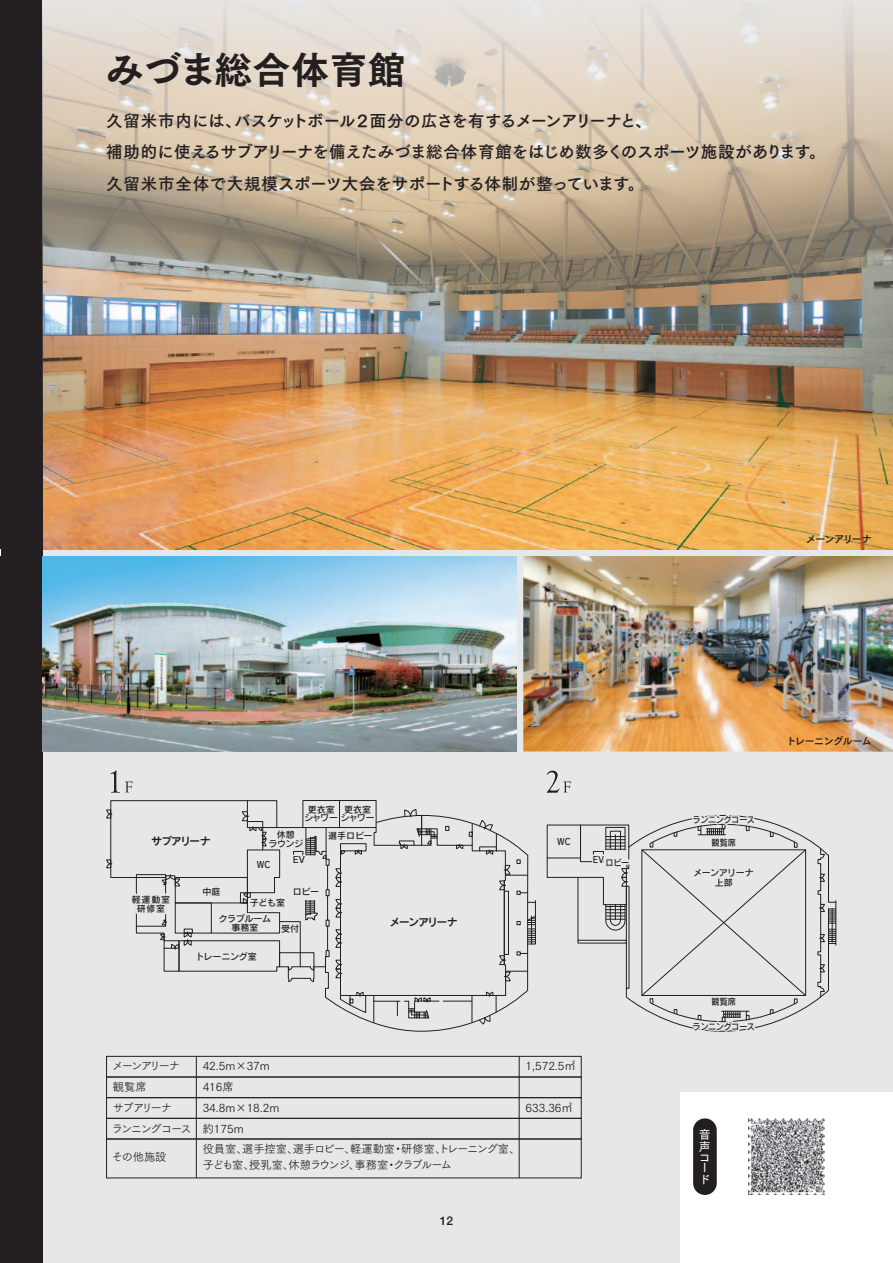
<style>
.page{position:relative;width:893px;height:1263px;background:#fff}
.page>*{position:absolute;margin:0;border:0;box-sizing:border-box;transform-origin:0 0}
.t1{font:37.5px "Tsuku Go Pro E";letter-spacing:.025em;color:#231f20}
.t2{font:16.5px/31.5px "Tsuku Go Pro B";letter-spacing:-.01em;color:#231f20}
.t3{font:12px/10.9px "Tsuku Go Pro D";color:#fff}
.t4{font:500 12px "Helvetica Neue";color:#231f20}
.t5{font:11.25px/20.5px "Tsuku Go Pro R";color:#231f20}
.t6{font:11.25px "Tsuku Go Pro R";letter-spacing:-.1em;color:#231f20}
.t7{font:11.25px "Tsuku Go Pro R";letter-spacing:-.13em;color:#231f20}
.t8{font:11.25px "Tsuku Go Pro R";letter-spacing:-.155em;color:#231f20}
.t9{font:10.5px "Tsuku Go Pro B";letter-spacing:-.11em;color:#231f20}
.t10{font:10.5px "Rodin Pro B";letter-spacing:-.08em;color:#231f20}
.t11{font:9px/8.9px "Rodin Pro DB";letter-spacing:-.02em;color:#231f20;text-align:center}
.t12{font:9px "Rodin Pro DB";letter-spacing:-.04em;color:#231f20;scale:.9 1}
.t13{font:9px "Rodin Pro DB";letter-spacing:-.02em;color:#231f20;scale:.9 1}
.t14{font:9px/10.5px "Rodin Pro DB";letter-spacing:-.05em;color:#231f20;text-align:center}
</style>
<div class="page">
<div style="left:43px;top:0;width:850px;height:1263px;background:#e6e7e9"></div>
<img style="left:523px;top:556px;width:370px;height:196px">
<div style="left:0;top:0;width:43px;height:1263px;background:#231f20"></div>
<img style="left:42px;top:556px;width:475px;height:196px">
<img style="left:43px;top:4px;width:850px;height:546px">
<div style="left:106px;top:1056px;width:475px;height:21px;border:1px solid #231f20"></div>
<div style="left:106px;top:1077px;width:475px;height:21px;border:1px solid #231f20"></div>
<div style="left:106px;top:1097px;width:475px;height:21px;border:1px solid #231f20"></div>
<div style="left:106px;top:1118px;width:475px;height:21px;border:1px solid #231f20"></div>
<div style="left:106px;top:1139px;width:475px;height:39px;border:1px solid #231f20"></div>
<hr style="left:196px;top:1056px;width:1px;height:122px;background:#231f20">
<hr style="left:519px;top:1056px;width:1px;height:122px;background:#231f20">
<svg style="left:546px;top:814px;width:291px;height:218px"></svg>
<svg style="left:106px;top:770px;width:430px;height:299px"></svg>
<svg style="left:547px;top:771px;width:24px;height:22px"></svg>
<div style="left:680px;top:1093px;width:213px;height:170px;background:#fff"></div>
<img style="left:748px;top:1118px;width:77px;height:77px">
<div style="left:693px;top:1118px;width:24px;height:77px;background:#231f20;border-radius:12px"></div>
<h1 class="t1" style="left:106px;top:36px;width:301px">みづま総合体育館</h1>
<p class="t2" style="left:106px;top:103px;width:721px">久留米市内には、バスケットボール２面分の広さを有するメーンアリーナと、<br>補助的に使えるサブアリーナを備えたみづま総合体育館をはじめ数多くのスポーツ施設があります。久留米市全体で大規模スポーツ大会をサポートする体制が整っています。</p>
<p class="t9" style="left:806px;top:530px;width:68px">メーンアリーナ</p>
<p class="t11" style="left:304px;top:805px;width:72px;line-height:8.2px;text-align:left;text-indent:40px">更衣室シャワーシャワー</p>
<p class="t11" style="left:328px;top:831px;width:46px">選手ロビー</p>
<p class="t11" style="left:308px;top:805px;width:28px">更衣室</p>
<p class="t11" style="left:268px;top:830px;width:36px">休憩<br>ラウンジ</p>
<p class="t13" style="left:257px;top:859px;width:16px">WC</p>
<p class="t11" style="left:250px;top:898px;width:37px">子ども室</p>
<p class="t10" style="left:152px;top:833px;width:60px">サブアリーナ</p>
<p class="t11" style="left:293px;top:855px;width:14px">EV</p>
<p class="t11" style="left:293px;top:886px;width:28px">ロビー</p>
<p class="t11" style="left:281px;top:924px;width:19px">受付</p>
<p class="t11" style="left:202px;top:886px;width:19px">中庭</p>
<p class="t11" style="left:132px;top:895px;width:40px">軽運動室研修室</p>
<p class="t11" style="left:218px;top:913px;width:54px">クラブルーム事務室</p>
<p class="t11" style="left:195px;top:952px;width:63px">トレーニング室</p>
<p class="t10" style="left:389px;top:915px;width:70px">メーンアリーナ</p>
<p class="t13" style="left:557px;top:835px;width:16px">WC</p>
<p class="t13" style="left:593px;top:853px;width:14px">EV</p>
<p class="t13" style="left:606px;top:857px;width:28px">ロビー</p>
<p class="t8" style="left:112px;top:1057px;width:69px">メーンアリーナ</p>
<p class="t5" style="left:203px;top:1055px;width:69px">42.5m×37m</p>
<p class="t5" style="left:113px;top:1075px;width:35px">観覧席</p>
<p class="t5" style="left:203px;top:1075px;width:33px">416席</p>
<p class="t5" style="left:113px;top:1096px;width:61px">サブアリーナ</p>
<p class="t5" style="left:203px;top:1096px;width:78px">34.8m×18.2m</p>
<p class="t7" style="left:112px;top:1119px;width:81px">ランニングコース</p>
<p class="t5" style="left:112px;top:1145px;width:56px">その他施設</p>
<p class="t5" style="left:203px;top:1117px;width:319px">約175m<br>役員室、選手控室、選手ロビー、軽運動室・研修室、トレーニング室、</p>
<p class="t6" style="left:203px;top:1155px;width:251px">子ども室、授乳室、休憩ラウンジ、事務室・クラブルーム</p>
<p class="t5" style="left:526px;top:1055px;width:52px">1,572.5㎡</p>
<p class="t5" style="left:526px;top:1096px;width:49px">633.36㎡</p>
<p class="t4" style="left:440px;top:1211px;width:15px">12</p>
<p class="t12" style="left:692px;top:814px;width:71px">ランニングコース</p>
<p class="t13" style="left:712px;top:837px;width:29px">観覧席</p>
<p class="t14" style="left:693px;top:867px;width:62px">メーンアリーナ上部</p>
<p class="t9" style="left:786px;top:732px;width:88px">トレーニングルーム</p>
<p class="t13" style="left:712px;top:996px;width:29px">観覧席</p>
<p class="t12" style="left:692px;top:1020px;width:71px">ランニングコース</p>
<p class="t3" style="left:699px;top:1127px;width:13px;line-height:12px">音声</p>
<p class="t3" style="left:699px;top:1150px;width:12px">コード</p>
</div>
